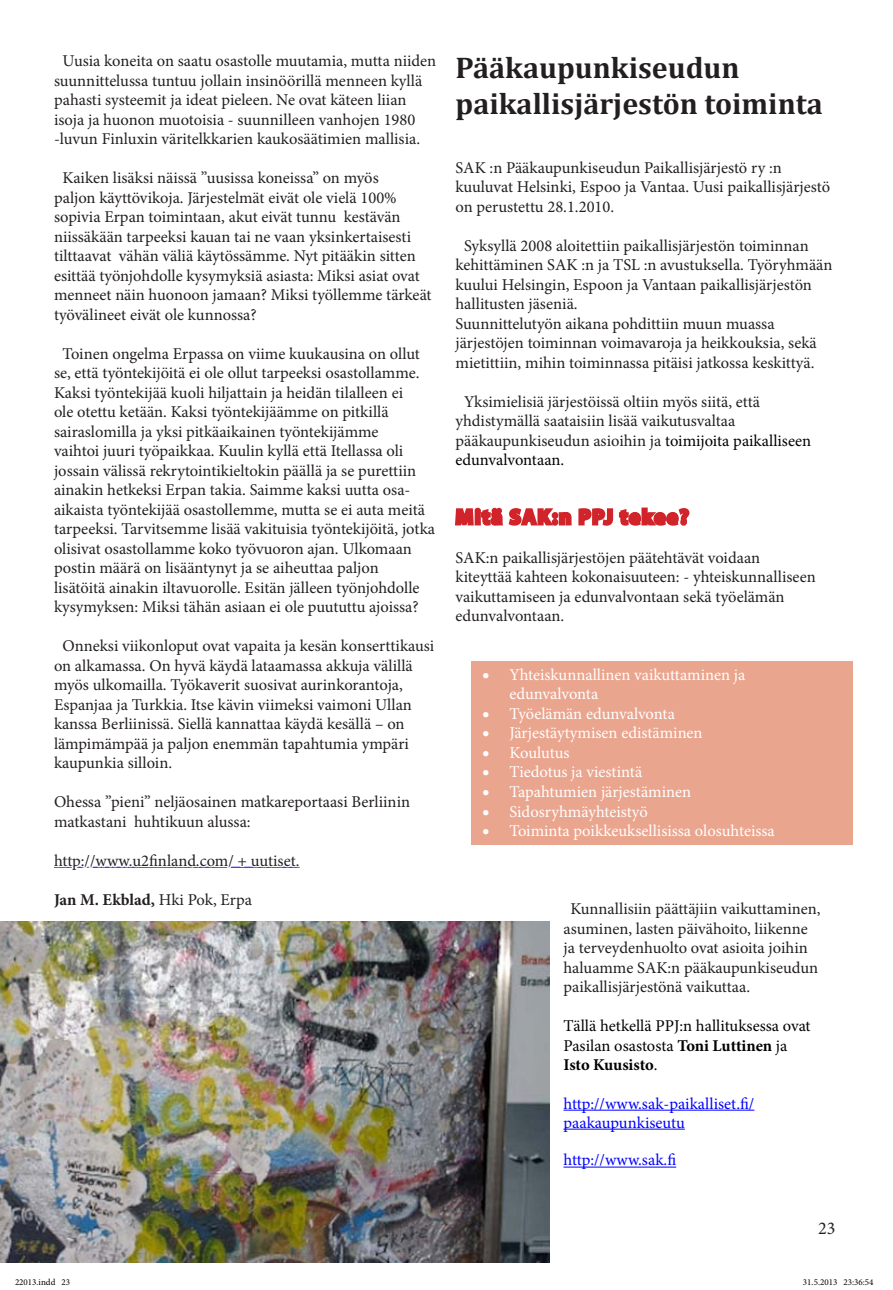
<style>
.page{position:relative;width:893px;height:1290px;background:#fff}
.page>*{position:absolute;margin:0;border:0;box-sizing:border-box;transform-origin:0 0}
.t1{font:700 30px/36px "Cambria";color:#231f20}
.t2{font:700 21px "Myriad Pro";letter-spacing:.07em;color:#d1232a}
.t3{font:18px "Minion Pro";color:#231f20}
.t4{font:16.5px/19.5px "Minion Pro";color:#231f20}
.t5{font:16.5px/19.5px "Minion Pro";color:#fff}
.t6{font:16.5px/19.5px "Minion Pro";color:#000}
.t7{font:16.5px/18.9px "Minion Pro";color:#00f}
.t8{font:700 16.5px "Minion Pro";letter-spacing:-.005em;color:#231f20}
.t9{font:9px "Minion Pro";color:#000}
.s1{font-weight:400}
.s2{color:#000}
.s3{font-weight:700}
</style>
<div class="page">
<div style="left:471px;top:661px;width:382px;height:184px;background:#eaa58e"></div>
<img style="left:0;top:921px;width:549px;height:342px">
<hr style="left:563px;top:1110px;width:191px;height:1px;background:#00f">
<hr style="left:563px;top:1129px;width:122px;height:1px;background:#00f">
<hr style="left:563px;top:1167px;width:113px;height:1px;background:#00f">
<svg style="left:455px;top:507px;width:235px;height:19px"></svg>
<p class="t4" style="left:54px;top:51px;width:384px;text-indent:9px">Uusia koneita on saatu osastolle muutamia, mutta niiden suunnittelussa tuntuu jollain insinöörillä menneen kyllä pahasti systeemit ja ideat pieleen. Ne ovat käteen liian isoja ja huonon muotoisia - suunnilleen vanhojen 1980 -luvun Finluxin väritelkkarien kaukosäätimien mallisia.</p>
<p class="t4" style="left:54px;top:168px;width:379px;text-indent:9px">Kaiken lisäksi näissä ”uusissa koneissa” on myös<br>paljon käyttövikoja. Järjestelmät eivät ole vielä 100% sopivia Erpan toimintaan, akut eivät tunnu kestävän niissäkään tarpeeksi kauan tai ne vaan yksinkertaisesti tilttaavat vähän väliä käytössämme. Nyt pitääkin sitten esittää työnjohdolle kysymyksiä asiasta: Miksi asiat ovat menneet näin huonoon jamaan? Miksi työllemme tärkeät työvälineet eivät ole kunnossa?</p>
<p class="t4" style="left:54px;top:344px;width:383px;text-indent:9px">Toinen ongelma Erpassa on viime kuukausina on ollut se, että työntekijöitä ei ole ollut tarpeeksi osastollamme.<br>Kaksi työntekijää kuoli hiljattain ja heidän tilalleen ei<br>ole otettu ketään. Kaksi työntekijäämme on pitkillä sairaslomilla ja yksi pitkäaikainen työntekijämme<br>vaihtoi juuri työpaikkaa. Kuulin kyllä että Itellassa oli jossain välissä rekrytointikieltokin päällä ja se purettiin ainakin hetkeksi Erpan takia. Saimme kaksi uutta osa&shy;aikaista työntekijää osastollemme, mutta se ei auta meitä tarpeeksi. Tarvitsemme lisää vakituisia työntekijöitä, jotka olisivat osastollamme koko työvuoron ajan. Ulkomaan postin määrä on lisääntynyt ja se aiheuttaa paljon<br>lisätöitä ainakin iltavuorolle. Esitän jälleen työnjohdolle kysymyksen: Miksi tähän asiaan ei ole puututtu ajoissa?</p>
<p class="t4" style="left:54px;top:636px;width:382px;text-indent:9px">Onneksi viikonloput ovat vapaita ja kesän konserttikausi on alkamassa. On hyvä käydä lataamassa akkuja välillä myös ulkomailla. Työkaverit suosivat aurinkorantoja, Espanjaa ja Turkkia. Itse kävin viimeksi vaimoni Ullan kanssa Berliinissä. Siellä kannattaa käydä kesällä – on lämpimämpää ja paljon enemmän tapahtumia ympäri kaupunkia silloin.</p>
<p class="t4" style="left:54px;top:792px;width:358px">Ohessa ”pieni” neljäosainen matkareportaasi Berliinin matkastani huhtikuun alussa:</p>
<p class="t4" style="left:54px;top:851px;width:247px">http://www.u2finland.com/ + uutiset.</p>
<p class="t8" style="left:54px;top:888px;width:200px">Jan M. Ekblad, <span class="s1">Hki Pok, Erpa</span></p>
<h1 class="t1" style="left:455px;top:49px;width:369px">Pääkaupunkiseudun paikallisjärjestön toiminta</h1>
<p class="t4" style="left:455px;top:158px;width:376px">SAK :n Pääkaupunkiseudun Paikallisjärjestö ry :n kuuluvat Helsinki, Espoo ja Vantaa. Uusi paikallisjärjestö on perustettu 28.1.2010.</p>
<p class="t4" style="left:455px;top:236px;width:378px;text-indent:9px">Syksyllä 2008 aloitettiin paikallisjärjestön toiminnan kehittäminen SAK :n ja TSL :n avustuksella. Työryhmään kuului Helsingin, Espoon ja Vantaan paikallisjärjestön hallitusten jäseniä.<br>Suunnittelutyön aikana pohdittiin muun muassa järjestöjen toiminnan voimavaroja ja heikkouksia, sekä mietittiin, mihin toiminnassa pitäisi jatkossa keskittyä.</p>
<p class="t4" style="left:455px;top:392px;width:357px;text-indent:9px">Yksimielisiä järjestöissä oltiin myös siitä, että yhdistymällä saataisiin lisää vaikutusvaltaa pääkaupunkiseudun asioihin ja <span class="s2">toimijoita paikalliseen edunvalvontaan.</span></p>
<p class="t2" style="left:455px;top:503px;width:235px">Mitä SAK:n PPJ tekee?</p>
<p class="t4" style="left:455px;top:548px;width:362px">SAK:n paikallisjärjestöjen päätehtävät voidaan kiteyttää kahteen kokonaisuuteen: - yhteiskunnalliseen vaikuttamiseen ja edunvalvontaan sekä työelämän edunvalvontaan.</p>
<p class="t5" style="left:509px;top:665px;width:237px;text-indent:-27px">• Yhteiskunnallinen vaikuttaminen ja edunvalvonta</p>
<p class="t5" style="left:482px;top:704px;width:194px">• Työelämän edunvalvonta</p>
<p class="t5" style="left:482px;top:723px;width:222px">• Järjestäytymisen edistäminen</p>
<p class="t5" style="left:482px;top:743px;width:88px">• Koulutus</p>
<p class="t5" style="left:482px;top:762px;width:161px">• Tiedotus ja viestintä</p>
<p class="t5" style="left:482px;top:782px;width:210px">• Tapahtumien järjestäminen</p>
<p class="t5" style="left:482px;top:801px;width:167px">• Sidosryhmäyhteistyö</p>
<p class="t5" style="left:482px;top:821px;width:294px">• Toiminta poikkeuksellisissa olosuhteissa</p>
<p class="t4" style="left:563px;top:899px;width:259px;text-indent:7px">Kunnallisiin päättäjiin vaikuttaminen, asuminen, lasten päivähoito, liikenne ja terveydenhuolto ovat asioita joihin haluamme SAK:n pääkaupunkiseudun paikallisjärjestönä vaikuttaa.</p>
<p class="t6" style="left:563px;top:1016px;width:249px">Tällä hetkellä PPJ:n hallituksessa ovat<br>Pasilan osastosta <span class="s3">Toni Luttinen</span> ja<br><span class="s3">Isto Kuusisto</span>.</p>
<p class="t7" style="left:563px;top:1094px;width:192px">http://www.sak-paikalliset.fi/ paakaupunkiseutu</p>
<p class="t7" style="left:563px;top:1151px;width:114px">http://www.sak.fi</p>
<p class="t3" style="left:818px;top:1216px;width:19px">23</p>
<p class="t9" style="left:15px;top:1276px;width:57px">22013.indd 23</p>
<p class="t9" style="left:803px;top:1276px;width:72px">31.5.2013 23:36:54</p>
</div>
